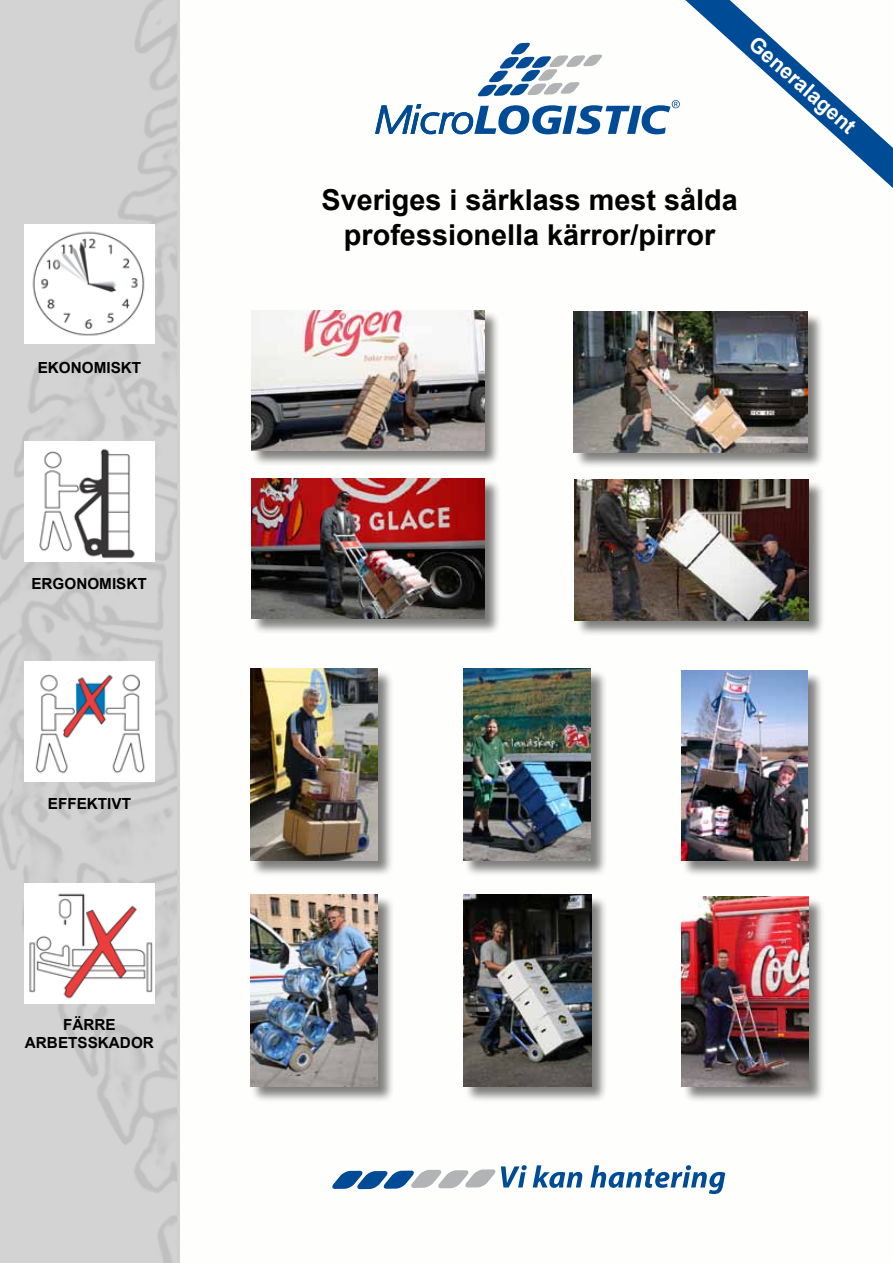
<style>
.page{position:relative;width:893px;height:1263px;background:#fff}
.page>*{position:absolute;margin:0;border:0;box-sizing:border-box;transform-origin:0 0}
.t1{font:700 28.8px/34.5px "Arial";color:#000;text-align:center}
.t2{font:700 21px "Arial";color:#fff}
.t3{font:700 15.3px/18.3px "Arial";color:#000;text-align:center}
</style>
<div class="page">
<svg style="left:375px;top:0;width:518px;height:188px"></svg>
<div style="left:251px;top:895px;width:143px;height:207px;background:#000;opacity:.5"></div>
<img style="left:250px;top:895px;width:128px;height:191px">
<div style="left:464px;top:895px;width:144px;height:207px;background:#000;opacity:.5"></div>
<img style="left:464px;top:895px;width:127px;height:191px">
<div style="left:682px;top:897px;width:143px;height:206px;background:#000;opacity:.5"></div>
<img style="left:682px;top:896px;width:126px;height:190px">
<div style="left:251px;top:478px;width:250px;height:157px;background:#000;opacity:.5"></div>
<img style="left:251px;top:478px;width:234px;height:140px">
<div style="left:250px;top:669px;width:144px;height:208px;background:#000;opacity:.5"></div>
<img style="left:250px;top:669px;width:128px;height:191px">
<div style="left:464px;top:669px;width:143px;height:207px;background:#000;opacity:.5"></div>
<img style="left:463px;top:669px;width:128px;height:191px">
<div style="left:681px;top:671px;width:144px;height:206px;background:#000;opacity:.5"></div>
<img style="left:681px;top:670px;width:127px;height:190px">
<div style="left:575px;top:480px;width:250px;height:157px;background:#000;opacity:.5"></div>
<img style="left:575px;top:480px;width:233px;height:140px">
<div style="left:251px;top:310px;width:249px;height:157px;background:#000;opacity:.5"></div>
<img style="left:251px;top:310px;width:233px;height:141px">
<div style="left:574px;top:312px;width:250px;height:157px;background:#000;opacity:.5"></div>
<img style="left:574px;top:312px;width:234px;height:140px">
<img style="left:39px;top:448px;width:97px;height:111px">
<img style="left:35px;top:674px;width:111px;height:100px">
<img style="left:29px;top:893px;width:124px;height:106px">
<img style="left:32px;top:231px;width:113px;height:106px">
<svg style="left:332px;top:1165px;width:195px;height:24px"></svg>
<svg style="left:533px;top:1165px;width:49px;height:23px"></svg>
<svg style="left:590px;top:1165px;width:135px;height:29px"></svg>
<p class="t3" style="left:38px;top:359px;width:105px">EKONOMISKT</p>
<p class="t3" style="left:31px;top:575px;width:117px">ERGONOMISKT</p>
<p class="t3" style="left:48px;top:795px;width:85px">EFFEKTIVT</p>
<p class="t3" style="left:25px;top:1015px;width:131px">FÄRRE<br>ARBETSSKADOR</p>
<p class="t2" style="left:761px;top:31px;width:136px;rotate:41deg">Generalagent</p>
<p class="t1" style="left:321px;top:184px;width:418px">Sveriges i särklass mest sålda professionella kärror/pirror</p>
</div>
